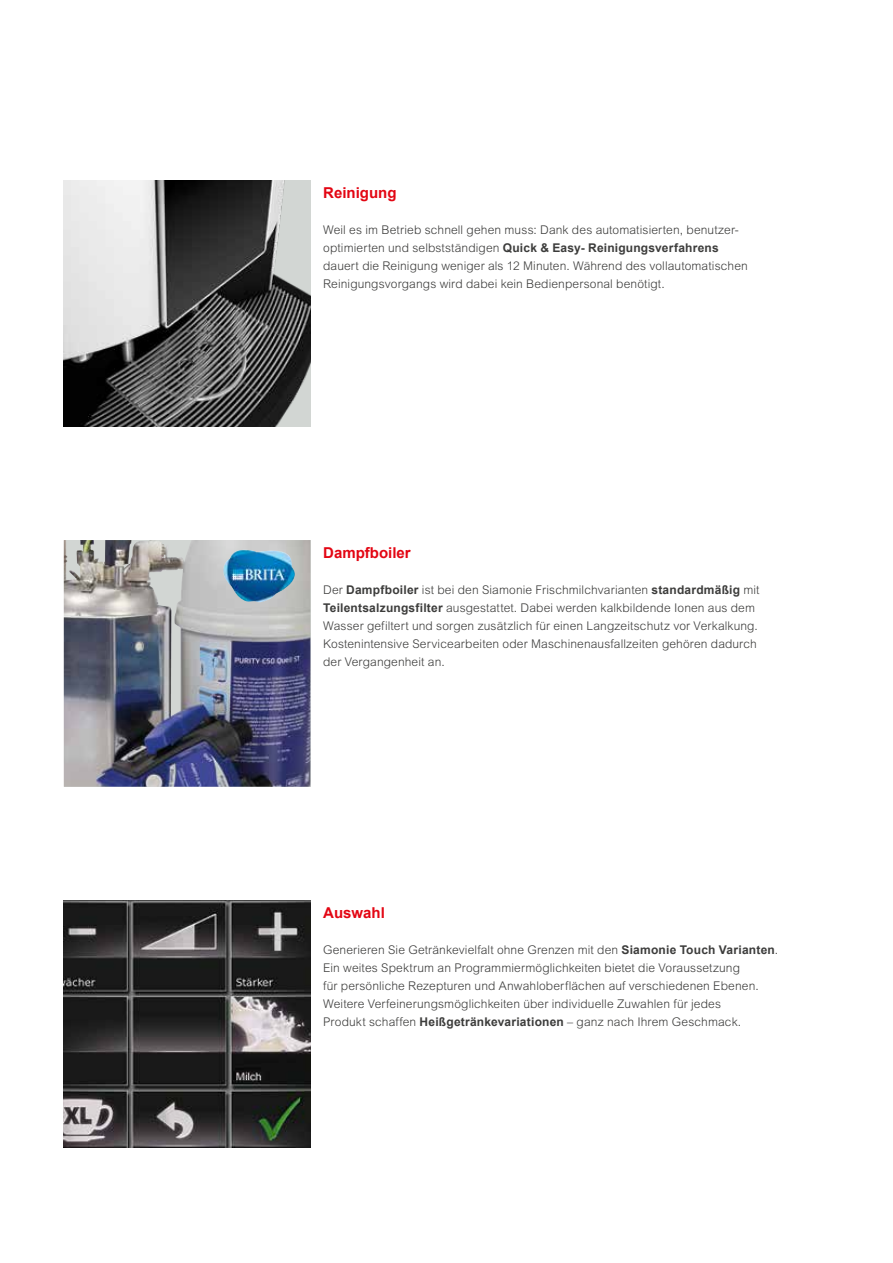
<style>
.page{position:relative;width:893px;height:1263px;background:#fff}
.page>*{position:absolute;margin:0;border:0;box-sizing:border-box;transform-origin:0 0}
.t1{font:700 15px "Arial";color:#e30613}
.t2{font:300 12px/18px "Arial MT Pro";letter-spacing:.01em;color:#3c3c3b}
.t3{font:700 12px "Arial";letter-spacing:.015em;color:#3c3c3b}
.s1{font-family:"Arial MT Pro";font-weight:300}
.s2{font-family:"Arial";font-weight:700}
</style>
<div class="page">
<img style="left:64px;top:901px;width:246px;height:246px">
<img style="left:64px;top:540px;width:246px;height:247px">
<img style="left:64px;top:180px;width:246px;height:247px">
<img style="left:223px;top:549px;width:72px;height:53px">
<p class="t1" style="left:323px;top:182px;width:75px">Reinigung</p>
<p class="t2" style="left:323px;top:221px;width:417px">Weil es im Betrieb schnell gehen muss: Dank des automatisierten, benutzer-</p>
<p class="t3" style="left:323px;top:239px;width:397px"><span class="s1">optimierten und selbstständigen</span> Quick &amp; Easy- Reinigungsverfahrens</p>
<p class="t2" style="left:323px;top:257px;width:426px">dauert die Reinigung weniger als 12 Minuten. Während des vollautomatischen<br>Reinigungsvorgangs wird dabei kein Bedienpersonal benötigt.</p>
<p class="t1" style="left:323px;top:542px;width:89px">Dampfboiler</p>
<p class="t2" style="left:323px;top:581px;width:438px">Der <span class="s2">Dampfboiler</span> ist bei den Siamonie Frischmilchvarianten <span class="s2">standardmäßig</span> mit <span class="s2">Teilentsalzungsfilter</span> ausgestattet. Dabei werden kalkbildende Ionen aus dem Wasser gefiltert und sorgen zusätzlich für einen Langzeitschutz vor Verkalkung.<br>Kostenintensive Servicearbeiten oder Maschinenausfallzeiten gehören dadurch der Vergangenheit an.</p>
<p class="t1" style="left:323px;top:902px;width:63px">Auswahl</p>
<p class="t2" style="left:323px;top:941px;width:457px">Generieren Sie Getränkevielfalt ohne Grenzen mit den <span class="s2">Siamonie Touch Varianten</span>.<br>Ein weites Spektrum an Programmiermöglichkeiten bietet die Voraussetzung<br>für persönliche Rezepturen und Anwahloberflächen auf verschiedenen Ebenen.<br>Weitere Verfeinerungsmöglichkeiten über individuelle Zuwahlen für jedes<br>Produkt schaffen <span class="s2">Heißgetränkevariationen</span> – ganz nach Ihrem Geschmack.</p>
</div>
